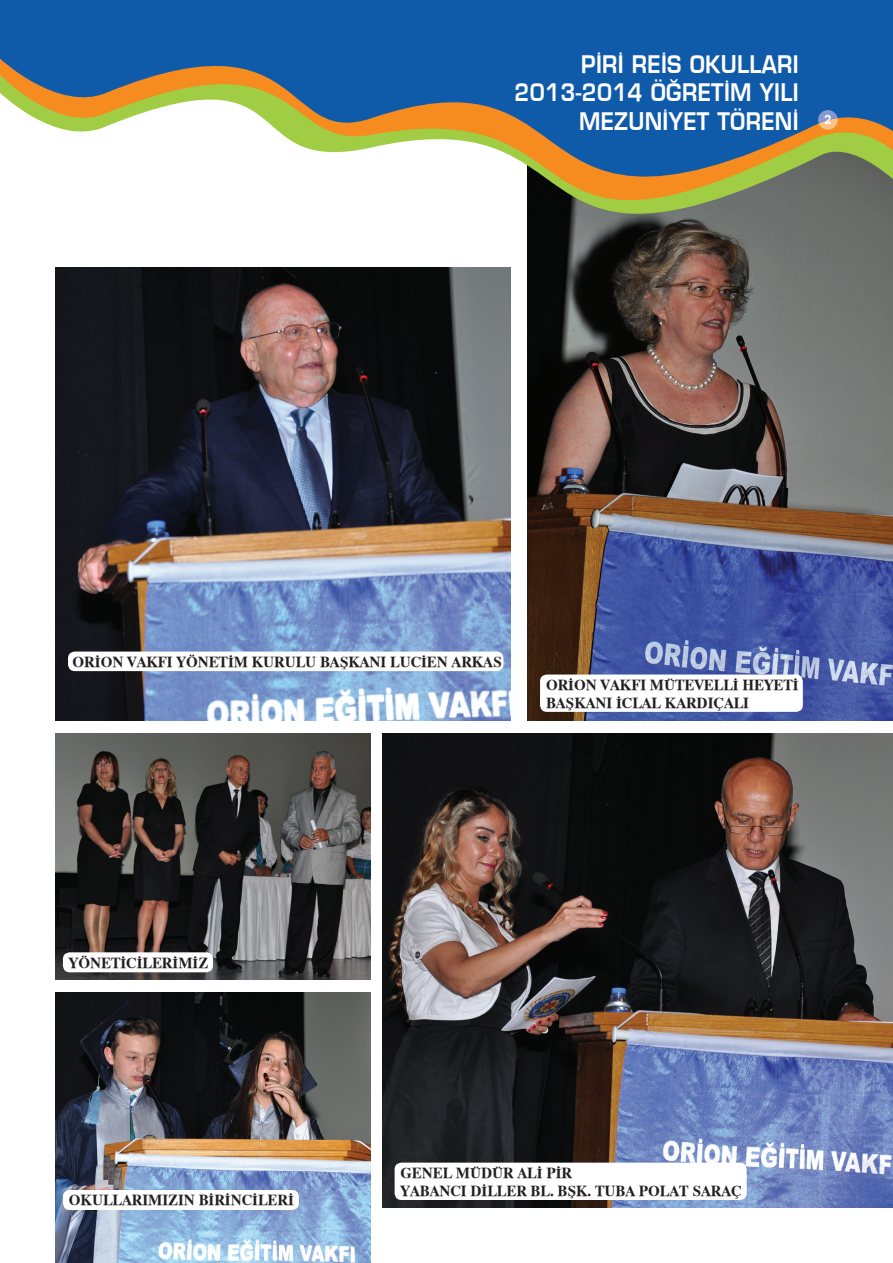
<style>
.page{position:relative;width:893px;height:1263px;background:#fff}
.page>*{position:absolute;margin:0;border:0;box-sizing:border-box;transform-origin:0 0}
.t1{font:500 23.55px/28.3px "Eurostile Demi";letter-spacing:.015em;color:#fff;text-align:right;scale:.9 1}
.t2{font:700 15px/18px "Dutch 801";color:#231f20}
.t3{font:500 12.6px "Lubalin Graph Turk B";color:#fff}
</style>
<div class="page">
<img style="left:55px;top:268px;width:455px;height:453px">
<img style="left:527px;top:247px;width:366px;height:474px">
<img style="left:383px;top:733px;width:510px;height:475px">
<img style="left:55px;top:733px;width:316px;height:247px">
<img style="left:55px;top:992px;width:316px;height:271px">
<svg style="left:527px;top:233px;width:366px;height:14px"></svg>
<svg style="left:527px;top:208px;width:366px;height:25px;fill:#6c6f6c"></svg>
<svg style="left:0;top:14px;width:893px;height:194px;fill:#105aaa"></svg>
<div style="left:0;top:0;width:893px;height:14px;background:#105aaa"></div>
<svg style="left:818px;top:110px;width:20px;height:20px"></svg>
<div style="left:68px;top:651px;width:435px;height:20px;background:#fff;border-radius:7px"></div>
<div style="left:540px;top:674px;width:263px;height:38px;background:#fff;border-radius:7px"></div>
<div style="left:395px;top:1162px;width:352px;height:38px;background:#fff;border-radius:7px"></div>
<div style="left:63px;top:1190px;width:236px;height:20px;background:#fff;border-radius:7px"></div>
<div style="left:63px;top:952px;width:150px;height:20px;background:#fff;border-radius:7px"></div>
<h1 class="t1" style="left:514px;top:50px;width:317px">PİRİ REİS OKULLARI<br>2013-2014 ÖĞRETİM YILI<br>MEZUNİYET TÖRENİ</h1>
<p class="t3" style="left:824px;top:111px;width:9px">2</p>
<p class="t2" style="left:73px;top:653px;width:431px">ORİON VAKFI YÖNETİM KURULU BAŞKANI LUCİEN ARKAS</p>
<p class="t2" style="left:546px;top:676px;width:254px">ORİON VAKFI MÜTEVELLİ HEYETİ<br>BAŞKANI İCLAL KARDIÇALI</p>
<p class="t2" style="left:69px;top:953px;width:141px">YÖNETİCİLERİMİZ</p>
<p class="t2" style="left:69px;top:1191px;width:226px">OKULLARIMIZIN BİRİNCİLERİ</p>
<p class="t2" style="left:401px;top:1164px;width:343px">GENEL MÜDÜR ALİ PİR<br>YABANCI DİLLER BL. BŞK. TUBA POLAT SARAÇ</p>
</div>
